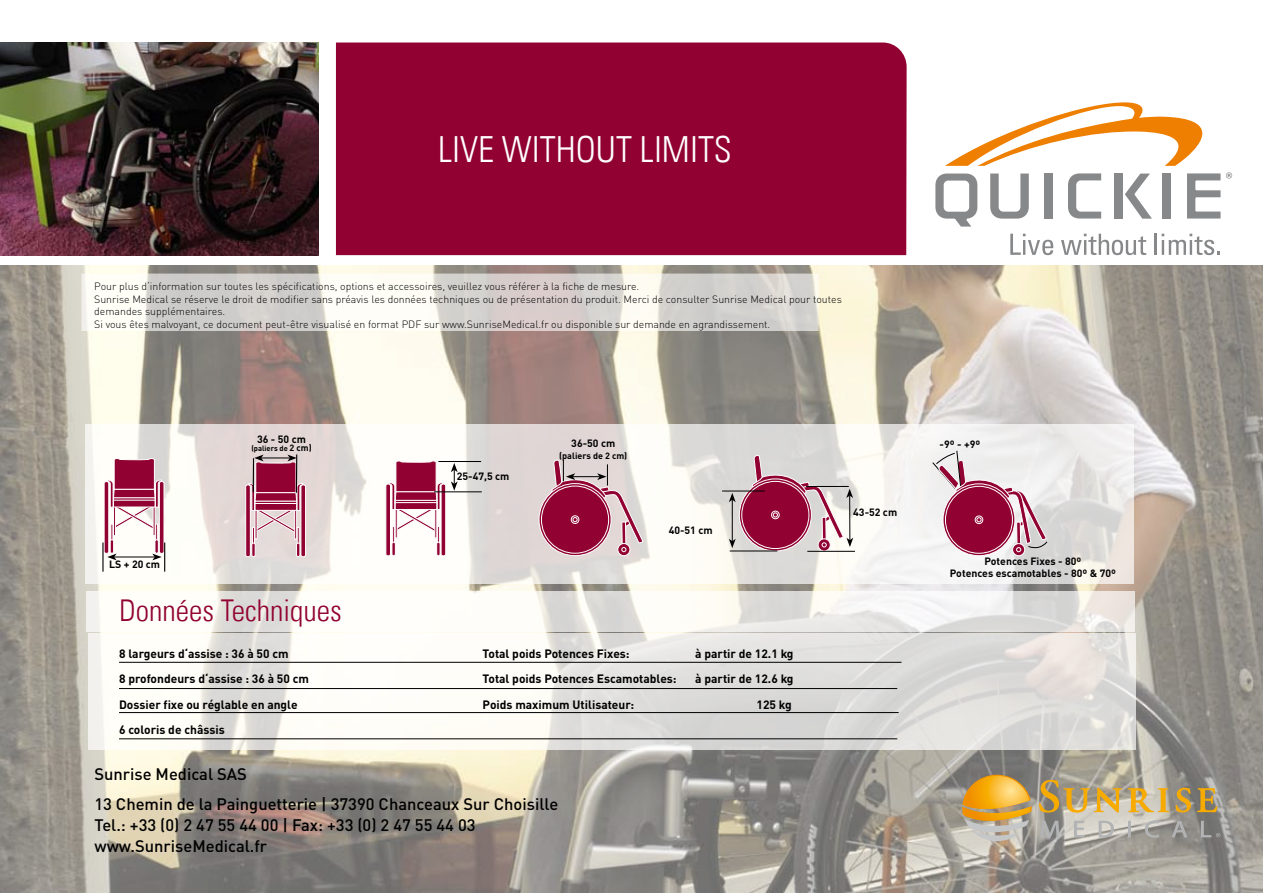
<style>
.page{position:relative;width:1263px;height:893px;background:#fff}
.page>*{position:absolute;margin:0;border:0;box-sizing:border-box;transform-origin:0 0}
.t1{font:36px "Univers Com 47 Light Cond";color:#fff}
.t2{font:30px "Univers Com 47 Light Cond";color:#910232}
.t3{font:500 16.5px/29.5px "DINOT";color:#000}
.t4{font:700 12px/25.5px "DINOT";color:#000}
.t5{font:300 10.5px/12.6px "DINOT";color:#000}
.t6{font:700 10.5px/12px "DINOT";color:#000;text-align:center}
.t7{font:700 9px "DINOT";color:#000}
.t8{font:700 7.5px "DINOT";color:#000}
.s1{font-size:9px}
</style>
<div class="page">
<img style="left:0;top:266px;width:1263px;height:627px">
<img style="left:0;top:43px;width:319px;height:212px">
<div style="left:336px;top:43px;width:571px;height:212px;background:#910232"></div>
<svg style="left:945px;top:102px;width:258px;height:64px"></svg>
<svg style="left:935px;top:174px;width:42px;height:53px"></svg>
<svg style="left:990px;top:174px;width:39px;height:45px"></svg>
<div style="left:1044px;top:174px;width:8px;height:45px;background:#87888a"></div>
<svg style="left:1068px;top:173px;width:33px;height:46px"></svg>
<svg style="left:1125px;top:174px;width:27px;height:45px"></svg>
<div style="left:1114px;top:174px;width:8px;height:45px;background:#87888a"></div>
<div style="left:1163px;top:173px;width:8px;height:46px;background:#87888a"></div>
<svg style="left:1187px;top:173px;width:33px;height:46px"></svg>
<svg style="left:1226px;top:172px;width:6px;height:7px"></svg>
<svg style="left:1010px;top:234px;width:43px;height:21px"></svg>
<svg style="left:1061px;top:234px;width:85px;height:21px"></svg>
<hr style="left:1155px;top:234px;width:2px;height:21px;background:#87888a">
<svg style="left:1161px;top:234px;width:59px;height:21px"></svg>
<svg style="left:962px;top:775px;width:70px;height:66px;background:#cfaa63"></svg>
<svg style="left:1128px;top:788px;width:41px;height:24px"></svg>
<svg style="left:1039px;top:780px;width:83px;height:33px;background:#bca46c"></svg>
<svg style="left:1175px;top:788px;width:16px;height:24px"></svg>
<svg style="left:1197px;top:788px;width:20px;height:24px"></svg>
<svg style="left:1040px;top:821px;width:19px;height:16px"></svg>
<svg style="left:1074px;top:821px;width:11px;height:16px"></svg>
<svg style="left:1099px;top:821px;width:15px;height:16px"></svg>
<svg style="left:1128px;top:821px;width:3px;height:16px"></svg>
<svg style="left:1145px;top:820px;width:14px;height:18px"></svg>
<svg style="left:1172px;top:821px;width:15px;height:16px"></svg>
<svg style="left:1201px;top:821px;width:19px;height:16px"></svg>
<svg style="left:81px;top:274px;width:738px;height:57px;fill:#d6d1ce"></svg>
<svg style="left:88px;top:634px;width:1047px;height:116px"></svg>
<svg style="left:86px;top:591px;width:1049px;height:40px;fill:#f9f8f5"></svg>
<svg style="left:85px;top:424px;width:1048px;height:160px"></svg>
<hr style="left:119px;top:662px;width:782px;height:1px;background:#000">
<hr style="left:119px;top:712px;width:780px;height:1px;background:#000">
<hr style="left:119px;top:688px;width:778px;height:1px;background:#000">
<hr style="left:119px;top:738px;width:778px;height:1px;background:#000">
<svg style="left:539px;top:484px;width:72px;height:72px"></svg>
<svg style="left:541px;top:486px;width:68px;height:67px"></svg>
<svg style="left:618px;top:543px;width:12px;height:13px"></svg>
<div style="left:617px;top:543px;width:13px;height:13px;border:1px solid #fff;border-radius:50%"></div>
<svg style="left:551px;top:459px;width:92px;height:93px;background:#bb768b"></svg>
<div style="left:104px;top:481px;width:5px;height:73px;border:1px solid #fff;border-radius:2px"></div>
<div style="left:159px;top:481px;width:5px;height:73px;border:1px solid #fff;border-radius:2px"></div>
<svg style="left:106px;top:458px;width:56px;height:102px"></svg>
<div style="left:113px;top:500px;width:42px;height:7px;background:#910232"></div>
<hr style="left:164px;top:542px;width:1px;height:30px;background:#000">
<hr style="left:102px;top:542px;width:2px;height:30px;background:#000">
<hr style="left:438px;top:461px;width:43px;height:1px;background:#000">
<svg style="left:451px;top:463px;width:7px;height:28px"></svg>
<hr style="left:386px;top:484px;width:4px;height:72px;background:#910232;border-radius:2px">
<div style="left:386px;top:484px;width:5px;height:72px;border:1px solid #fff;border-radius:2px"></div>
<div style="left:441px;top:484px;width:5px;height:72px;background:#910232;border-radius:2px"></div>
<div style="left:441px;top:484px;width:5px;height:72px;border:1px solid #fff;border-radius:2px"></div>
<hr style="left:392px;top:542px;width:3px;height:14px;background:#910232;border-radius:2px">
<div style="left:392px;top:542px;width:4px;height:14px;border:1px solid #fff;border-radius:2px"></div>
<hr style="left:437px;top:542px;width:3px;height:14px;background:#910232;border-radius:2px">
<div style="left:436px;top:542px;width:4px;height:14px;border:1px solid #fff;border-radius:2px"></div>
<svg style="left:388px;top:461px;width:56px;height:84px"></svg>
<div style="left:395px;top:502px;width:42px;height:8px;background:#910232;border:1px solid #fff"></div>
<hr style="left:434px;top:491px;width:48px;height:1px;background:#000">
<svg style="left:1012px;top:544px;width:13px;height:12px"></svg>
<div style="left:1012px;top:543px;width:13px;height:13px;border:1px solid #fff;border-radius:50%"></div>
<svg style="left:932px;top:450px;width:116px;height:102px"></svg>
<hr style="left:246px;top:485px;width:4px;height:72px;background:#910232;border-radius:2px">
<div style="left:245px;top:485px;width:6px;height:72px;border:1px solid #fff;border-radius:2px"></div>
<div style="left:301px;top:485px;width:5px;height:72px;background:#910232;border-radius:2px"></div>
<div style="left:301px;top:485px;width:5px;height:72px;border:1px solid #fff;border-radius:2px"></div>
<hr style="left:252px;top:543px;width:3px;height:14px;background:#910232;border-radius:2px">
<div style="left:251px;top:543px;width:4px;height:14px;border:1px solid #fff;border-radius:2px"></div>
<div style="left:296px;top:543px;width:4px;height:14px;border:1px solid #fff;border-radius:2px"></div>
<svg style="left:248px;top:455px;width:56px;height:91px;background:#c07f92"></svg>
<div style="left:255px;top:503px;width:42px;height:8px;background:#910232;border:1px solid #fff"></div>
<hr style="left:296px;top:454px;width:1px;height:39px;background:#000">
<hr style="left:253px;top:458px;width:1px;height:34px;background:#000">
<svg style="left:739px;top:479px;width:72px;height:72px"></svg>
<div style="left:742px;top:481px;width:67px;height:68px;background:#910232;border-radius:50%"></div>
<svg style="left:818px;top:539px;width:12px;height:12px"></svg>
<div style="left:818px;top:538px;width:12px;height:13px;border:1px solid #fff;border-radius:50%"></div>
<hr style="left:730px;top:551px;width:47px;height:1px;background:#000">
<hr style="left:732px;top:500px;width:1px;height:41px;background:#000">
<svg style="left:729px;top:539px;width:7px;height:9px"></svg>
<svg style="left:729px;top:493px;width:7px;height:9px"></svg>
<hr style="left:722px;top:491px;width:43px;height:1px;background:#000">
<svg style="left:752px;top:454px;width:101px;height:93px"></svg>
<hr style="left:806px;top:486px;width:43px;height:1px;background:#000">
<hr style="left:807px;top:551px;width:48px;height:1px;background:#000">
<h1 class="t1" style="left:438px;top:128px;width:295px">LIVE WITHOUT LIMITS</h1>
<p class="t5" style="left:94px;top:280px;width:749px">Pour plus d‘information sur toutes les spécifications, options et accessoires, veuillez vous référer à la fiche de mesure.<br>Sunrise Medical se réserve le droit de modifier sans préavis les données techniques ou de présentation du produit. Merci de consulter Sunrise Medical pour toutes demandes supplémentaires.<br>Si vous êtes malvoyant, ce document peut-être visualisé en format PDF sur www.SunriseMedical.fr ou disponible sur demande en agrandissement.</p>
<p class="t6" style="left:109px;top:558px;width:52px">LS + 20 cm</p>
<p class="t6" style="left:257px;top:433px;width:50px">36 - 50 cm</p>
<p class="t8" style="left:251px;top:443px;width:62px">(paliers de <span class="s1">2 cm)</span></p>
<p class="t6" style="left:457px;top:470px;width:54px">25-47,5 cm</p>
<p class="t6" style="left:571px;top:437px;width:45px">36-50 cm</p>
<p class="t7" style="left:559px;top:450px;width:70px">(paliers de 2 cm)</p>
<p class="t6" style="left:669px;top:524px;width:45px">40-51 cm</p>
<h2 class="t2" style="left:119px;top:592px;width:224px">Données Techniques</h2>
<p class="t4" style="left:119px;top:640px;width:191px">8 largeurs d‘assise : 36 à 50 cm<br>8 profondeurs d‘assise : 36 à 50 cm<br>Dossier fixe ou réglable en angle<br>6 coloris de châssis</p>
<p class="t4" style="left:483px;top:640px;width:148px">Total poids Potences Fixes:</p>
<p class="t4" style="left:695px;top:640px;width:100px">à partir de 12.1 kg</p>
<p class="t4" style="left:483px;top:666px;width:196px">Total poids Potences Escamotables:</p>
<p class="t4" style="left:695px;top:666px;width:100px">à partir de 12.6 kg</p>
<p class="t4" style="left:483px;top:691px;width:153px">Poids maximum Utilisateur:</p>
<p class="t4" style="left:756px;top:691px;width:37px">125 kg</p>
<h3 class="t3" style="left:94px;top:759px;width:465px">Sunrise Medical SAS<br>13 Chemin de la Painguetterie | 37390 Chanceaux Sur Choisille</h3>
<h3 class="t3" style="left:94px;top:814px;width:383px;line-height:21px">Tel.: +33 (0) 2 47 55 44 00 | Fax: +33 (0) 2 47 55 44 03 www.SunriseMedical.fr</h3>
<p class="t6" style="left:853px;top:506px;width:45px">43-52 cm</p>
<p class="t6" style="left:940px;top:438px;width:42px">-9º - +9º</p>
<p class="t6" style="left:950px;top:555px;width:168px">Potences Fixes - 80º<br>Potences escamotables - 80º &amp; 70º</p>
</div>
